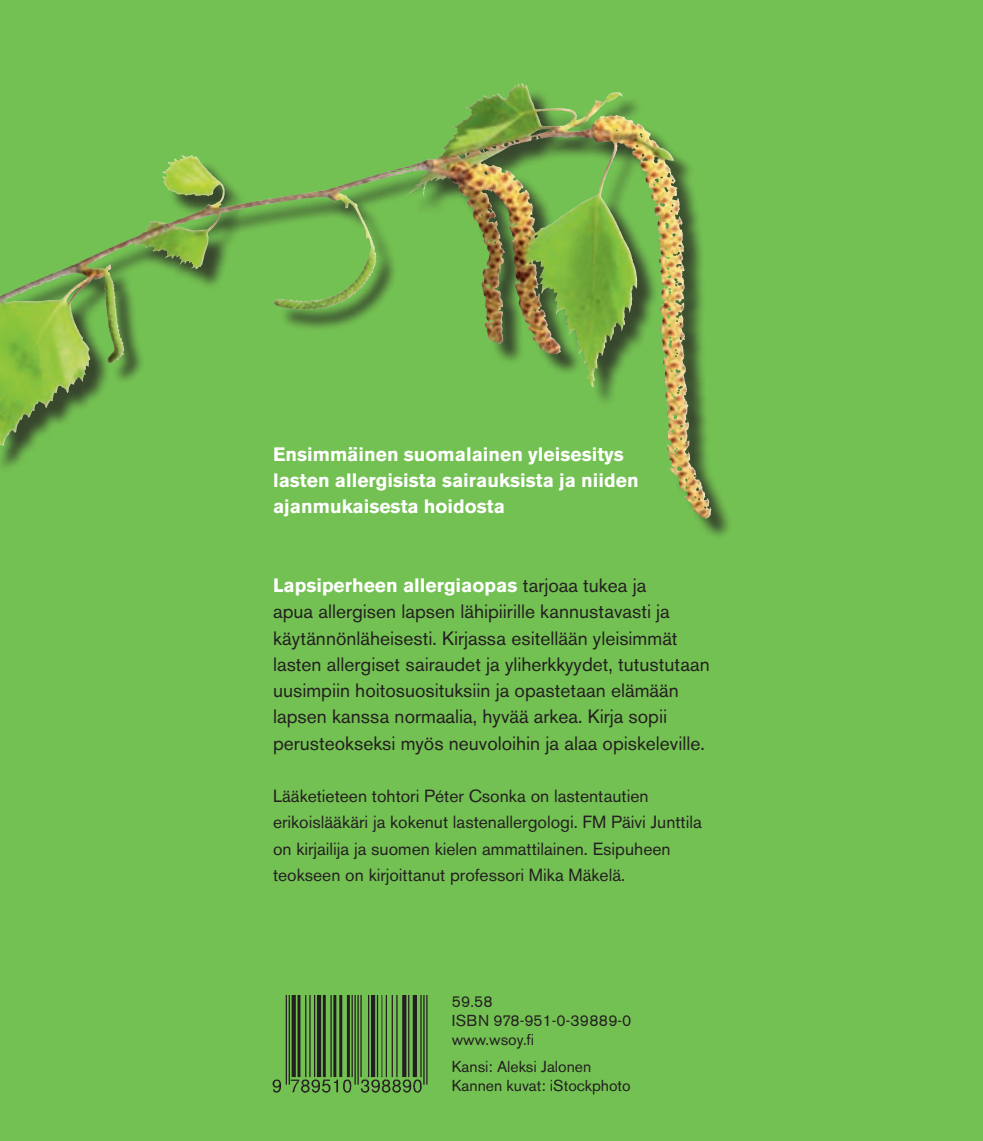
<style>
.page{position:relative;width:983px;height:1141px;background:#fff}
.page>*{position:absolute;margin:0;border:0;box-sizing:border-box;transform-origin:0 0}
.t1{font:19.25px/26.2px "Akzidenz Grotesk BE";color:#231f20}
.t2{font:700 19.25px/26.2px "Akzidenz Grotesk BE";color:#fff}
.t3{font:17.5px/26.2px "Akzidenz Grotesk BE";color:#231f20}
.t4{font:15.75px/19.2px "Akzidenz Grotesk BE";color:#231f20}
.s1{font-weight:700;color:#fff}
</style>
<div class="page">
<div style="left:0;top:0;width:982px;height:1141px;background:#74c153"></div>
<img style="left:272px;top:996px;width:156px;height:97px">
<div style="left:0;top:87px;width:732px;height:452px;background:#231f20;opacity:.75"></div>
<img style="left:469px;top:84px;width:52px;height:22px">
<p class="t2" style="left:273px;top:441px;width:367px">Ensimmäinen suomalainen yleisesitys lasten allergisista sairauksista ja niiden ajanmukaisesta hoidosta</p>
<p class="t1" style="left:273px;top:572px;width:438px"><span class="s1">Lapsiperheen allergiaopas</span> tarjoaa tukea ja<br>apua allergisen lapsen lähipiirille kannustavasti ja käytännönläheisesti. Kirjassa esitellään yleisimmät lasten allergiset sairaudet ja yliherkkyydet, tutustutaan uusimpiin hoitosuosituksiin ja opastetaan elämään lapsen kanssa normaalia, hyvää arkea. Kirja sopii perusteokseksi myös neuvoloihin ja alaa opiskeleville.</p>
<p class="t3" style="left:273px;top:783px;width:430px">Lääketieteen tohtori Péter Csonka on lastentautien erikoislääkäri ja kokenut lastenallergologi. FM Päivi Junttila on kirjailija ja suomen kielen ammattilainen. Esipuheen teokseen on kirjoittanut professori Mika Mäkelä.</p>
<p class="t4" style="left:451px;top:992px;width:181px">59.58<br>ISBN 978-951-0-39889-0 www.wsoy.fi</p>
<p class="t4" style="left:451px;top:1057px;width:180px">Kansi: Aleksi Jalonen<br>Kannen kuvat: iStockphoto</p>
</div>
